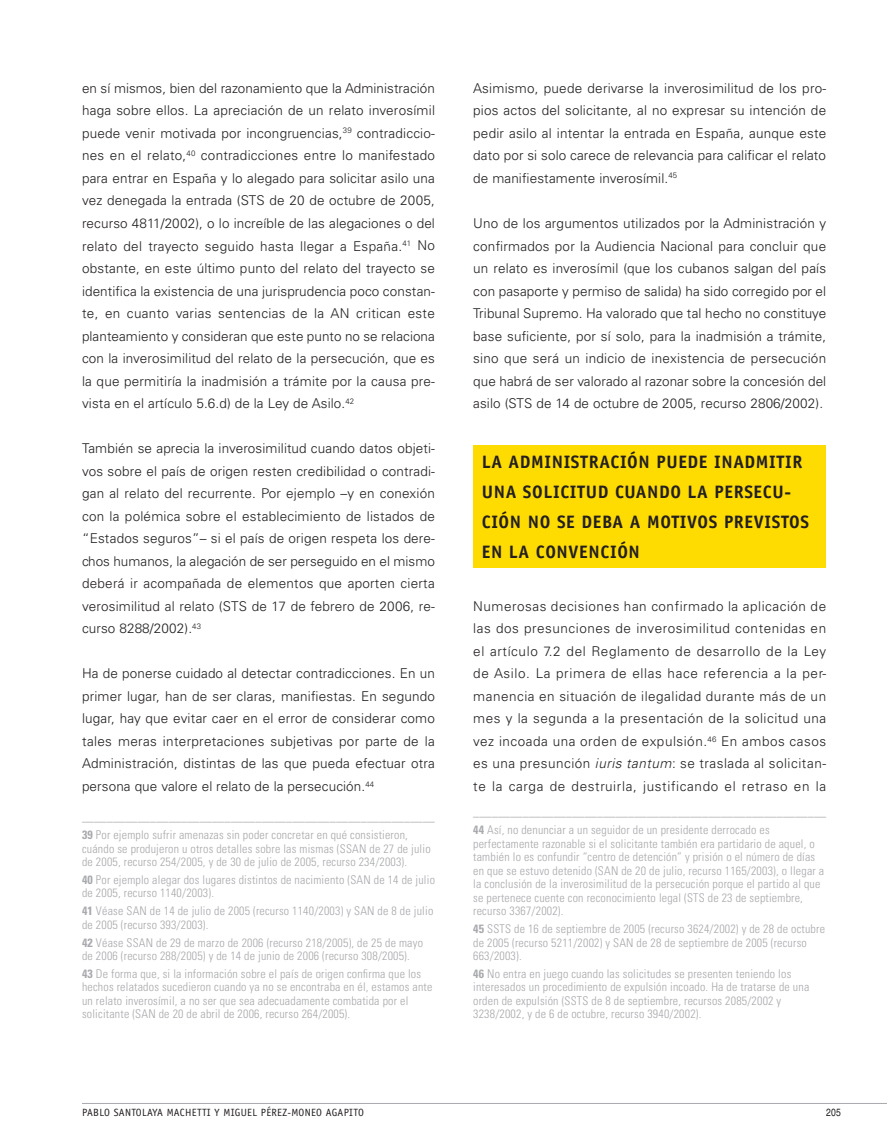
<style>
.page{position:relative;width:887px;height:1143px;background:#fff}
.page>*{position:absolute;margin:0;border:0;box-sizing:border-box;transform-origin:0 0}
.t1{font:700 18px/30px "Officina Sans";letter-spacing:.035em;color:#231f20}
.t2{font:300 13.5px/22.5px "Univers";letter-spacing:.01em;color:#231f20;text-align:justify}
.t3{font:300 condensed 12px/13.5px "Univers";letter-spacing:.015em;color:#a8a9ad}
.t4{font:700 condensed 12px/17.7px "Univers";color:#a8a9ad}
.t5{font:10.5px "Officina Sans";letter-spacing:.03em;color:#231f20}
.t6{font:condensed 10.5px "Helvetica";color:#231f20}
.s1{font-weight:300}
.s2{font-weight:700}
.s3{font-style:italic}
</style>
<div class="page">
<hr style="left:82px;top:1102px;width:805px;height:1px;background:#a8a9ad">
<div style="left:473px;top:445px;width:353px;height:123px;background:#ffdc01"></div>
<p class="t2" style="left:82px;top:78px;width:354px">en sí mismos, bien del razonamiento que la Administración haga sobre ellos. La apreciación de un relato inverosímil puede venir motivada por incongruencias,<sup>39</sup> contradiccio&shy;nes en el relato,<sup>40</sup> contradicciones entre lo manifestado para entrar en España y lo alegado para solicitar asilo una vez denegada la entrada (STS de 20 de octubre de 2005, recurso 4811/2002), o lo increíble de las alegaciones o del relato del trayecto seguido hasta llegar a España.<sup>41</sup> No obstante, en este último punto del relato del trayecto se identifica la existencia de una jurisprudencia poco constan&shy;te, en cuanto varias sentencias de la AN critican este planteamiento y consideran que este punto no se relaciona con la inverosimilitud del relato de la persecución, que es la que permitiría la inadmisión a trámite por la causa pre&shy;vista en el artículo 5.6.d) de la Ley de Asilo.<sup>42</sup></p>
<p class="t2" style="left:82px;top:438px;width:354px">También se aprecia la inverosimilitud cuando datos objeti&shy;vos sobre el país de origen resten credibilidad o contradi&shy;gan al relato del recurrente. Por ejemplo –y en conexión con la polémica sobre el establecimiento de listados de “Estados seguros”– si el país de origen respeta los dere&shy;chos humanos, la alegación de ser perseguido en el mismo deberá ir acompañada de elementos que aporten cierta verosimilitud al relato (STS de 17 de febrero de 2006, re&shy;curso 8288/2002).<sup>43</sup></p>
<p class="t2" style="left:82px;top:663px;width:354px">Ha de ponerse cuidado al detectar contradicciones. En un primer lugar, han de ser claras, manifiestas. En segundo lugar, hay que evitar caer en el error de considerar como tales meras interpretaciones subjetivas por parte de la Administración, distintas de las que pueda efectuar otra persona que valore el relato de la persecución.<sup>44</sup></p>
<p class="t4" style="left:82px;top:809px;width:354px">_________________________________________________________<br>39 <span class="s1">Por ejemplo sufrir amenazas sin poder concretar en qué consistieron,</span></p>
<p class="t3" style="left:82px;top:842px;width:350px">cuándo se produjeron u otros detalles sobre las mismas (SSAN de 27 de julio de 2005, recurso 254/2005, y de 30 de julio de 2005, recurso 234/2003).</p>
<p class="t3" style="left:82px;top:873px;width:354px"><span class="s2">40</span> Por ejemplo alegar dos lugares distintos de nacimiento (SAN de 14 de julio de 2005, recurso 1140/2003).</p>
<p class="t3" style="left:82px;top:905px;width:353px"><span class="s2">41</span> Véase SAN de 14 de julio de 2005 (recurso 1140/2003) y SAN de 8 de julio de 2005 (recurso 393/2003).</p>
<p class="t3" style="left:82px;top:936px;width:342px"><span class="s2">42</span> Véase SSAN de 29 de marzo de 2006 (recurso 218/2005), de 25 de mayo de 2006 (recurso 288/2005) y de 14 de junio de 2006 (recurso 308/2005).</p>
<p class="t3" style="left:82px;top:967px;width:352px"><span class="s2">43</span> De forma que, si la información sobre el país de origen confirma que los hechos relatados sucedieron cuando ya no se encontraba en él, estamos ante un relato inverosímil, a no ser que sea adecuadamente combatida por el solicitante (SAN de 20 de abril de 2006, recurso 264/2005).</p>
<p class="t2" style="left:473px;top:78px;width:354px">Asimismo, puede derivarse la inverosimilitud de los pro&shy;pios actos del solicitante, al no expresar su intención de pedir asilo al intentar la entrada en España, aunque este dato por si solo carece de relevancia para calificar el relato de manifiestamente inverosímil.<sup>45</sup></p>
<p class="t2" style="left:473px;top:213px;width:354px">Uno de los argumentos utilizados por la Administración y confirmados por la Audiencia Nacional para concluir que un relato es inverosímil (que los cubanos salgan del país con pasaporte y permiso de salida) ha sido corregido por el Tribunal Supremo. Ha valorado que tal hecho no constituye base suficiente, por sí solo, para la inadmisión a trámite, sino que será un indicio de inexistencia de persecución que habrá de ser valorado al razonar sobre la concesión del asilo (STS de 14 de octubre de 2005, recurso 2806/2002).</p>
<p class="t1" style="left:482px;top:448px;width:329px">LA ADMINISTRACIÓN PUEDE INADMITIR<br>UNA SOLICITUD CUANDO LA PERSECU-<br>CIÓN NO SE DEBA A MOTIVOS PREVISTOS<br>EN LA CONVENCIÓN</p>
<p class="t2" style="left:473px;top:595px;width:354px">Numerosas decisiones han confirmado la aplicación de las dos presunciones de inverosimilitud contenidas en el artículo 7.2 del Reglamento de desarrollo de la Ley de Asilo. La primera de ellas hace referencia a la per&shy;manencia en situación de ilegalidad durante más de un mes y la segunda a la presentación de la solicitud una vez incoada una orden de expulsión.<sup>46</sup> En ambos casos es una presunción <span class="s3">iuris tantum</span>: se traslada al solicitan&shy;te la carga de destruirla, justificando el retraso en la</p>
<p class="t4" style="left:473px;top:804px;width:354px">_________________________________________________________<br>44 <span class="s1">Así, no denunciar a un seguidor de un presidente derrocado es</span></p>
<p class="t3" style="left:473px;top:837px;width:352px">perfectamente razonable si el solicitante también era partidario de aquel, o también lo es confundir “centro de detención” y prisión o el número de días en que se estuvo detenido (SAN de 20 de julio, recurso 1165/2003), o llegar a la conclusión de la inverosimilitud de la persecución porque el partido al que se pertenece cuente con reconocimiento legal (STS de 23 de septiembre, recurso 3367/2002).</p>
<p class="t3" style="left:473px;top:922px;width:353px"><span class="s2">45</span> SSTS de 16 de septiembre de 2005 (recurso 3624/2002) y de 28 de octubre de 2005 (recurso 5211/2002) y SAN de 28 de septiembre de 2005 (recurso<br>663/2003).</p>
<p class="t3" style="left:473px;top:967px;width:338px"><span class="s2">46</span> No entra en juego cuando las solicitudes se presenten teniendo los interesados un procedimiento de expulsión incoado. Ha de tratarse de una orden de expulsión (SSTS de 8 de septiembre, recursos 2085/2002 y 3238/2002, y de 6 de octubre, recurso 3940/2002).</p>
<p class="t5" style="left:82px;top:1107px;width:283px">PABLO SANTOLAYA MACHETTI Y MIGUEL PÉREZ-MONEO AGAPITO</p>
<p class="t6" style="left:826px;top:1108px;width:16px">205</p>
</div>
